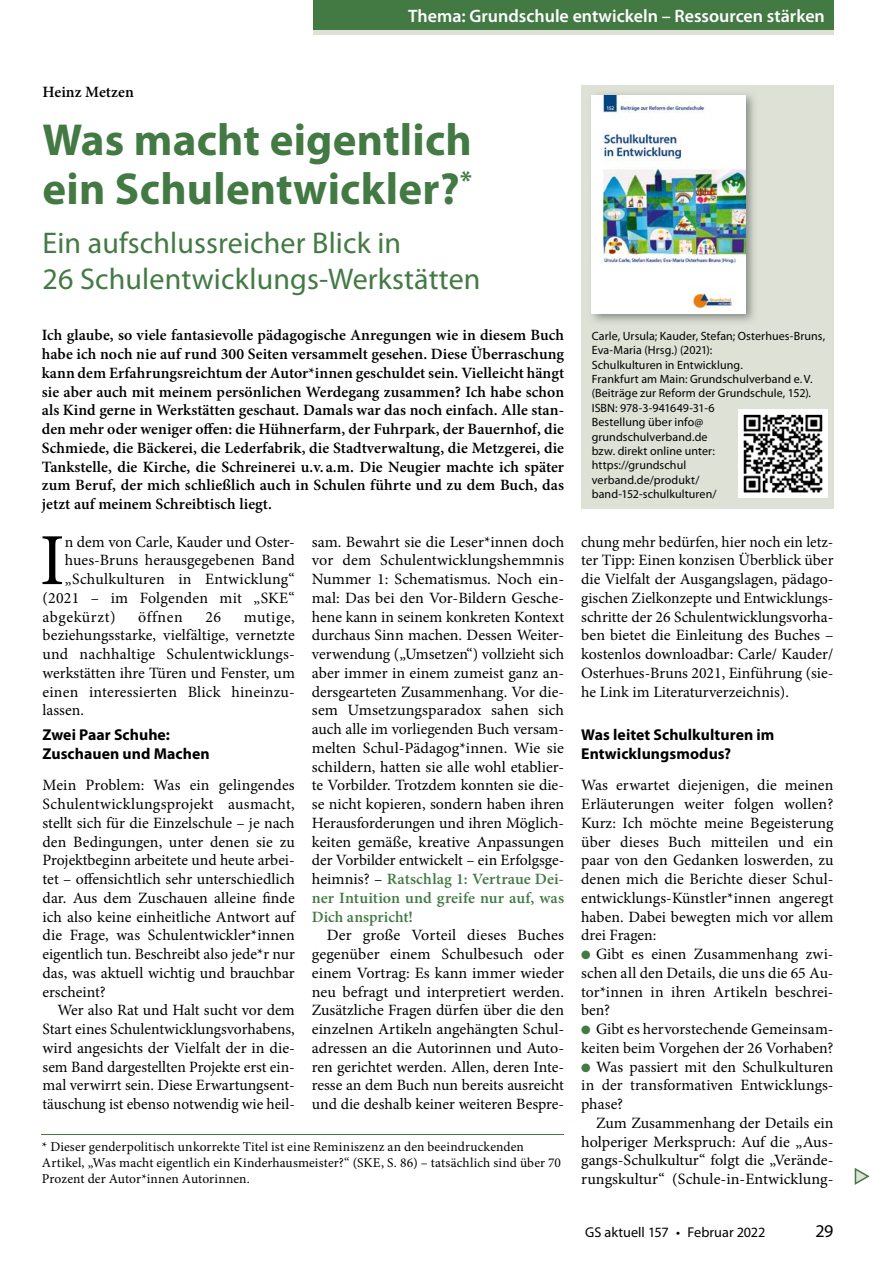
<style>
.page{position:relative;width:893px;height:1263px;background:#fff}
.page>*{position:absolute;margin:0;border:0;box-sizing:border-box;transform-origin:0 0}
.t1{font:73.5px "Minion Pro";color:#000}
.t2{font:700 45px/49.5px "Myriad Pro";letter-spacing:.005em;color:#437a44}
.t3{font:30px/36px "Myriad Pro";letter-spacing:.005em;color:#437a44}
.t4{font:600 18px "Myriad Pro";color:#fff}
.t5{font:18px "Myriad Pro";color:#000}
.t6{font:15.75px/18.8px "Minion Pro";color:#000;text-align:justify}
.t7{font:600 15.75px/18.8px "Minion Pro";letter-spacing:.005em;color:#000;text-align:justify}
.t8{font:700 15.75px/18.8px "Myriad Pro";letter-spacing:.005em;color:#000}
.t9{font:15.75px "Minion Pro";letter-spacing:.02em;color:#000}
.t10{font:15.75px "Minion Pro";letter-spacing:.035em;color:#000}
.t11{font:14.25px "Myriad Pro";color:#000}
.t12{font:13.5px/16.2px "Minion Pro";letter-spacing:.005em;color:#000}
.t13{font:12px/14.4px "Myriad Pro";letter-spacing:.005em;color:#000}
.s1{font-weight:600;color:#437a44}
.s2{color:#437a44}
</style>
<div class="page">
<div style="left:581px;top:86px;width:252px;height:423px;background:#dee1d5"></div>
<hr style="left:42px;top:1134px;width:522px;height:1px;background:#437a44">
<img style="left:591px;top:93px;width:163px;height:229px">
<img style="left:592px;top:96px;width:153px;height:217px">
<img style="left:738px;top:409px;width:89px;height:89px">
<svg style="left:855px;top:1168px;width:15px;height:17px"></svg>
<div style="left:313px;top:0;width:520px;height:33px;background:#437a44"></div>
<hr style="left:313px;top:30px;width:520px;height:4px;background:#dee1d5">
<p class="t4" style="left:408px;top:4px;width:418px">Thema: Grundschule entwickeln – Ressourcen stärken</p>
<p class="t7" style="left:43px;top:82px;width:93px">Heinz Metzen</p>
<h2 class="t2" style="left:43px;top:113px;width:431px">Was macht eigentlich ein Schulentwickler?<sup>*</sup></h2>
<h3 class="t3" style="left:43px;top:224px;width:440px">Ein aufschlussreicher Blick in<br>26 Schulentwicklungs-Werkstätten</h3>
<p class="t7" style="left:42px;top:326px;width:524px">Ich glaube, so viele fantasievolle pädagogische Anregungen wie in diesem Buch habe ich noch nie auf rund 300 Seiten versammelt gesehen. Diese Überraschung kann dem Erfahrungsreichtum der Autor*innen geschuldet sein. Vielleicht hängt sie aber auch mit meinem persönlichen Werdegang zusammen? Ich habe schon als Kind gerne in Werkstätten geschaut. Damals war das noch einfach. Alle stan&shy;den mehr oder weniger offen: die Hühnerfarm, der Fuhrpark, der Bauernhof, die Schmiede, die Bäckerei, die Lederfabrik, die Stadtverwaltung, die Metzgerei, die Tankstelle, die Kirche, die Schreinerei u.v. a.m. Die Neugier machte ich später zum Beruf, der mich schließlich auch in Schulen führte und zu dem Buch, das jetzt auf meinem Schreibtisch liegt.</p>
<h1 class="t1" style="left:40px;top:511px;width:27px">I</h1>
<p class="t6" style="left:65px;top:532px;width:232px">n dem von Carle, Kauder und Oster-</p>
<p class="t6" style="left:65px;top:551px;width:232px">hues-Bruns herausgegebenen Band</p>
<p class="t9" style="left:65px;top:568px;width:232px">„Schulkulturen in Entwicklung“</p>
<p class="t6" style="left:43px;top:588px;width:254px">(2021 – im Folgenden mit „SKE“</p>
<p class="t10" style="left:43px;top:606px;width:75px">abgekürzt)</p>
<p class="t6" style="left:138px;top:607px;width:46px">öffnen</p>
<p class="t6" style="left:205px;top:607px;width:17px">26</p>
<p class="t6" style="left:43px;top:607px;width:254px;text-indent:201px">mutige, beziehungsstarke, vielfältige, vernetzte und nachhaltige Schulentwicklungs&shy;werkstätten ihre Türen und Fenster, um einen interessierten Blick hineinzu&shy;lassen.</p>
<p class="t8" style="left:43px;top:725px;width:169px">Zwei Paar Schuhe:<br>Zuschauen und Machen</p>
<p class="t6" style="left:43px;top:776px;width:254px">Mein Problem: Was ein gelingendes Schulentwicklungsprojekt ausmacht, stellt sich für die Einzelschule – je nach den Bedingungen, unter denen sie zu Projektbeginn arbeitete und heute arbei&shy;tet – offensichtlich sehr unterschiedlich dar. Aus dem Zuschauen alleine finde ich also keine einheitliche Antwort auf die Frage, was Schulentwickler*innen eigentlich tun. Beschreibt also jede*r nur das, was aktuell wichtig und brauchbar erscheint?</p>
<p class="t6" style="left:43px;top:1001px;width:254px;text-indent:15px">Wer also Rat und Halt sucht vor dem Start eines Schulentwicklungsvorhabens, wird angesichts der Vielfalt der in die&shy;sem Band dargestellten Projekte erst ein&shy;mal verwirrt sein. Diese Erwartungsent&shy;täuschung ist ebenso notwendig wie heil-</p>
<p class="t6" style="left:312px;top:532px;width:254px">sam. Bewahrt sie die Leser*innen doch vor dem Schulentwicklungshemmnis Nummer 1: Schematismus. Noch ein&shy;mal: Das bei den Vor-Bildern Gesche&shy;hene kann in seinem konkreten Kontext durchaus Sinn machen. Dessen Weiter&shy;verwendung („Umsetzen“) vollzieht sich aber immer in einem zumeist ganz an&shy;dersgearteten Zusammenhang. Vor die&shy;sem Umsetzungsparadox sahen sich auch alle im vorliegenden Buch versam&shy;melten Schul-Pädagog*innen. Wie sie schildern, hatten sie alle wohl etablier&shy;te Vorbilder. Trotzdem konnten sie die&shy;se nicht kopieren, sondern haben ihren Herausforderungen und ihren Möglich&shy;keiten gemäße, kreative Anpassungen der Vorbilder entwickelt – ein Erfolgsge&shy;heimnis? – <span class="s1">Ratschlag 1: Vertraue Dei&shy;ner Intuition und greife nur auf, was Dich anspricht!</span></p>
<p class="t6" style="left:312px;top:926px;width:254px;text-indent:15px">Der große Vorteil dieses Buches gegenüber einem Schulbesuch oder einem Vortrag: Es kann immer wieder neu befragt und interpretiert werden.<br>Zusätzliche Fragen dürfen über die den einzelnen Artikeln angehängten Schul&shy;adressen an die Autorinnen und Auto&shy;ren gerichtet werden. Allen, deren Inte&shy;resse an dem Buch nun bereits ausreicht und die deshalb keiner weiteren Bespre-</p>
<p class="t12" style="left:42px;top:1139px;width:521px">* Dieser genderpolitisch unkorrekte Titel ist eine Reminiszenz an den beeindruckenden<br>Artikel, „Was macht eigentlich ein Kinderhausmeister?“ (SKE, S. 86) – tatsächlich sind über 70<br>Prozent der Autor*innen Autorinnen.</p>
<p class="t13" style="left:592px;top:328px;width:235px">Carle, Ursula; Kauder, Stefan; Osterhues-Bruns,<br>Eva-Maria (Hrsg.) (2021):<br>Schulkulturen in Entwicklung.<br>Frankfurt am Main: Grundschulverband e. V. (Beiträge zur Reform der Grundschule, 152).<br>ISBN: 978-3-941649-31-6<br>Bestellung über info@<br>grundschulverband.de<br>bzw. direkt online unter:<br>https://grundschul<br>verband.de/produkt/ band-152-schulkulturen/</p>
<p class="t6" style="left:581px;top:532px;width:254px">chung mehr bedürfen, hier noch ein letz&shy;ter Tipp: Einen konzisen Überblick über die Vielfalt der Ausgangslagen, pädago&shy;gischen Zielkonzepte und Entwicklungs&shy;schritte der 26 Schulentwicklungsvorha&shy;ben bietet die Einleitung des Buches – kostenlos downloadbar: Carle/ Kauder/ Osterhues-Bruns 2021, Einführung (sie&shy;he Link im Literaturverzeichnis).</p>
<p class="t8" style="left:581px;top:725px;width:195px">Was leitet Schulkulturen im<br>Entwicklungsmodus?</p>
<p class="t6" style="left:581px;top:776px;width:254px">Was erwartet diejenigen, die meinen Erläuterungen weiter folgen wollen?<br>Kurz: Ich möchte meine Begeisterung über dieses Buch mitteilen und ein paar von den Gedanken loswerden, zu denen mich die Berichte dieser Schul&shy;entwicklungs-Künstler*innen angeregt haben. Dabei bewegten mich vor allem drei Fragen:</p>
<p class="t6" style="left:581px;top:945px;width:254px"><span class="s2">●</span> Gibt es einen Zusammenhang zwi&shy;schen all den Details, die uns die 65 Au&shy;tor*innen in ihren Artikeln beschrei&shy;ben?</p>
<p class="t6" style="left:581px;top:1020px;width:254px"><span class="s2">●</span> Gibt es hervorstechende Gemeinsam&shy;keiten beim Vorgehen der 26 Vorhaben?</p>
<p class="t6" style="left:581px;top:1057px;width:254px"><span class="s2">●</span> Was passiert mit den Schulkulturen in der transformativen Entwicklungs&shy;phase?</p>
<p class="t6" style="left:581px;top:1113px;width:254px;text-indent:15px">Zum Zusammenhang der Details ein holperiger Merkspruch: Auf die „Aus&shy;gangs-Schulkultur“ folgt die „Verände&shy;rungskultur“ (Schule-in-Entwicklung-</p>
<p class="t11" style="left:585px;top:1223px;width:182px">GS aktuell 157 • Februar 2022</p>
<p class="t5" style="left:815px;top:1220px;width:20px">29</p>
</div>
